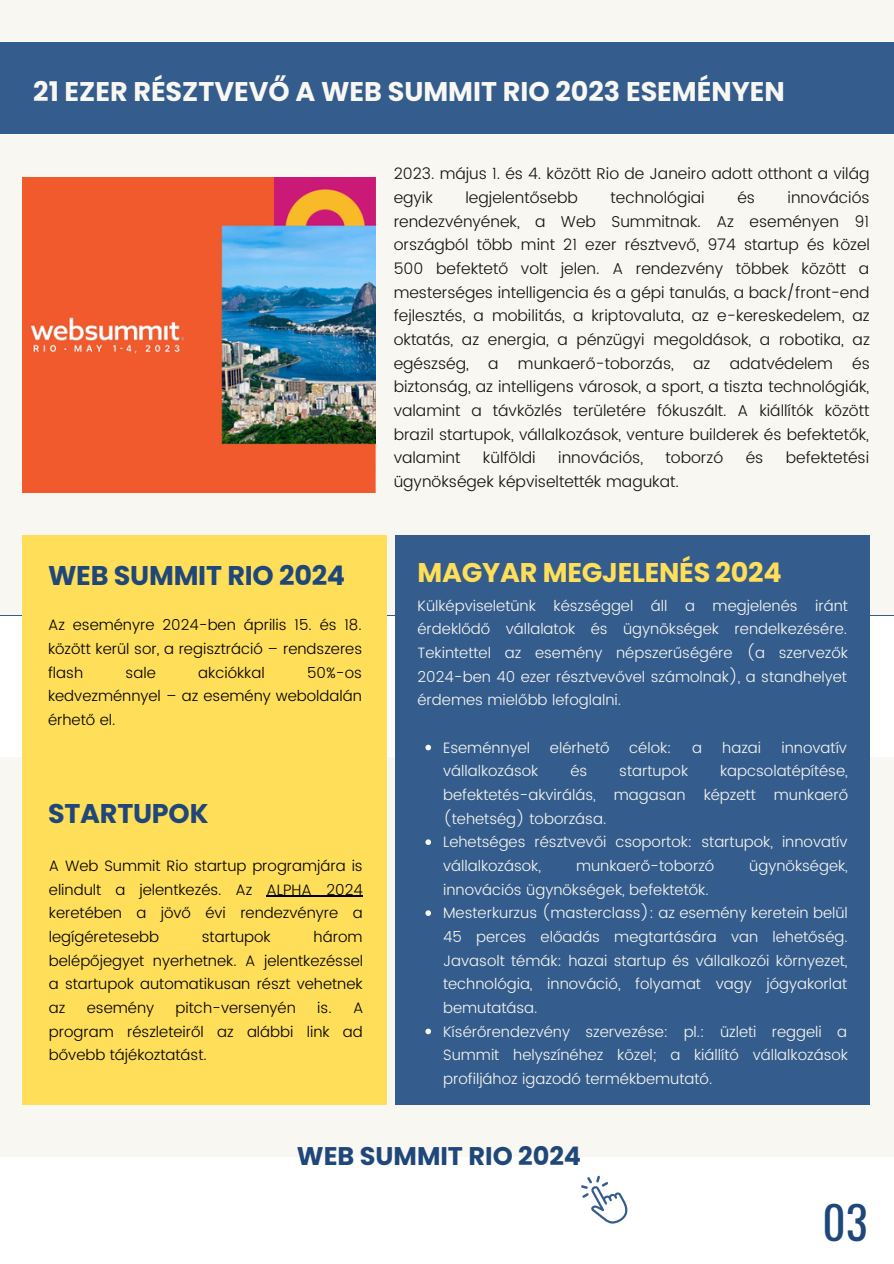
<style>
.page{position:relative;width:894px;height:1264px;background:#fff}
.page>*{position:absolute;margin:0;border:0;box-sizing:border-box;transform-origin:0 0}
.t1{font:45px "Oswald";color:#1f4779}
.t2{font:700 27px "Poppins";color:#f8f7f2}
.t3{font:700 27px "Poppins";letter-spacing:-.01em;color:#1f4779}
.t4{font:700 27px "Poppins";letter-spacing:-.01em;color:#ffde59}
.t5{font:700 25.5px "Poppins";color:#1f4779}
.t6{font:300 15.75px/23.7px "Poppins";color:#111}
.t7{font:300 15px/23.7px "Poppins";color:#f8f7f2;text-align:justify}
.t8{font:300 15px/23.7px "Poppins";color:#000;text-align:justify}
</style>
<div class="page">
<div style="left:0;top:23px;width:893px;height:592px;background:#345c8c"></div>
<div style="left:0;top:0;width:893px;height:42px;background:#f8f7f2"></div>
<div style="left:0;top:757px;width:893px;height:399px;background:#f8f7f2"></div>
<div style="left:0;top:134px;width:893px;height:481px;background:#f8f7f2"></div>
<div style="left:22px;top:535px;width:364px;height:569px;background:#ffde59"></div>
<img style="left:22px;top:178px;width:354px;height:314px">
<div style="left:395px;top:535px;width:474px;height:569px;background:#345c8c"></div>
<svg style="left:581px;top:1175px;width:46px;height:48px"></svg>
<svg style="left:425px;top:744px;width:6px;height:6px"></svg>
<svg style="left:425px;top:839px;width:6px;height:6px"></svg>
<svg style="left:425px;top:910px;width:6px;height:6px"></svg>
<svg style="left:425px;top:1028px;width:6px;height:6px"></svg>
<hr style="left:266px;top:895px;width:96px;height:1px;background:#000">
<p class="t2" style="left:33px;top:72px;width:752px">21 EZER RÉSZTVEVŐ A WEB SUMMIT RIO 2023 ESEMÉNYEN</p>
<p class="t3" style="left:48px;top:556px;width:298px">WEB SUMMIT RIO 2024</p>
<p class="t8" style="left:48px;top:613px;width:315px">Az eseményre 2024-ben április 15. és 18. között kerül sor, a regisztráció – rendszeres flash</p>
<p class="t8" style="left:126px;top:660px;width:32px">sale</p>
<p class="t8" style="left:198px;top:660px;width:68px">akciókkal</p>
<p class="t8" style="left:48px;top:660px;width:315px;text-indent:259px">50%-os kedvezménnyel – az esemény weboldalán érhető el.</p>
<p class="t3" style="left:48px;top:794px;width:162px">STARTUPOK</p>
<p class="t8" style="left:49px;top:853px;width:315px">A Web Summit Rio startup programjára is elindult a jelentkezés. Az ALPHA 2024 keretében a jövő évi rendezvényre a legígéretesebb</p>
<p class="t8" style="left:49px;top:924px;width:316px;text-indent:264px">három belépőjegyet nyerhetnek. A jelentkezéssel a startupok automatikusan részt vehetnek az</p>
<p class="t8" style="left:202px;top:924px;width:70px">startupok</p>
<p class="t8" style="left:87px;top:995px;width:69px">esemény</p>
<p class="t8" style="left:175px;top:995px;width:122px">pitch-versenyén</p>
<p class="t8" style="left:49px;top:995px;width:316px;text-indent:268px">is. A program részleteiről az alábbi link ad bővebb tájékoztatást.</p>
<p class="t6" style="left:393px;top:162px;width:477px">2023. május 1. és 4. között Rio de Janeiro adott otthont a világ egyik</p>
<p class="t6" style="left:393px;top:186px;width:477px;text-align:justify;text-indent:394px">innovációs rendezvényének, a Web Summitnak. Az eseményen 91 országból több mint 21 ezer résztvevő, 974 startup és közel 500 befektető volt jelen. A rendezvény többek között a mesterséges intelligencia és a gépi tanulás, a back/front-end fejlesztés, a mobilitás, a kriptovaluta, az e-kereskedelem, az oktatás, az energia, a pénzügyi megoldások, a robotika, az egészség, a munkaerő-toborzás, az adatvédelem és biztonság, az intelligens városok, a sport, a tiszta technológiák, valamint a távközlés területére fókuszált. A kiállítók között brazil startupok, vállalkozások, venture builderek és befektetők, valamint</p>
<p class="t6" style="left:465px;top:186px;width:114px">legjelentősebb</p>
<p class="t6" style="left:610px;top:186px;width:96px">technológiai</p>
<p class="t6" style="left:737px;top:186px;width:19px">és</p>
<p class="t6" style="left:483px;top:446px;width:54px">külföldi</p>
<p class="t6" style="left:558px;top:446px;width:86px">innovációs,</p>
<p class="t6" style="left:665px;top:446px;width:59px">toborzó</p>
<p class="t6" style="left:745px;top:446px;width:19px">és</p>
<p class="t6" style="left:785px;top:446px;width:85px">befektetési</p>
<p class="t6" style="left:393px;top:469px;width:286px">ügynökségek képviseltették magukat.</p>
<p class="t4" style="left:417px;top:553px;width:366px">MAGYAR MEGJELENÉS 2024</p>
<p class="t7" style="left:417px;top:593px;width:432px">Külképviseletünk készséggel áll a megjelenés iránt érdeklődő vállalatok és ügynökségek rendelkezésére.<br>Tekintettel az esemény népszerűségére (a szervezők 2024-ben 40 ezer résztvevővel számolnak), a standhelyet érdemes mielőbb lefoglalni.</p>
<p class="t7" style="left:443px;top:735px;width:89px">Eseménnyel</p>
<p class="t7" style="left:550px;top:735px;width:61px">elérhető</p>
<p class="t7" style="left:629px;top:735px;width:44px">célok:</p>
<p class="t7" style="left:691px;top:735px;width:11px">a</p>
<p class="t7" style="left:722px;top:735px;width:40px">hazai</p>
<p class="t7" style="left:781px;top:735px;width:67px">innovatív</p>
<p class="t7" style="left:443px;top:759px;width:97px">vállalkozások</p>
<p class="t7" style="left:570px;top:759px;width:18px">és</p>
<p class="t7" style="left:619px;top:759px;width:70px">startupok</p>
<p class="t7" style="left:443px;top:759px;width:406px;text-indent:277px">kapcsolatépítése, befektetés-akvirálás, magasan képzett munkaerő (tehetség) toborzása.</p>
<p class="t7" style="left:443px;top:830px;width:406px">Lehetséges résztvevői csoportok: startupok, innovatív vállalkozások,</p>
<p class="t7" style="left:576px;top:853px;width:140px">munkaerő-toborzó</p>
<p class="t7" style="left:749px;top:853px;width:100px">ügynökségek,</p>
<p class="t7" style="left:443px;top:877px;width:267px">innovációs ügynökségek, befektetők.</p>
<p class="t7" style="left:443px;top:901px;width:406px">Mesterkurzus (masterclass): az esemény keretein belül 45 perces előadás megtartására van lehetőség.<br>Javasolt témák: hazai startup és vállalkozói környezet, technológia, innováció, folyamat vagy jógyakorlat bemutatása.</p>
<p class="t7" style="left:443px;top:1019px;width:406px">Kísérőrendezvény szervezése: pl.: üzleti reggeli a Summit helyszínéhez közel; a kiállító vállalkozások profiljához igazodó termékbemutató.</p>
<p class="t5" style="left:297px;top:1137px;width:286px">WEB SUMMIT RIO 2024</p>
<p class="t1" style="left:822px;top:1186px;width:47px">03</p>
</div>
